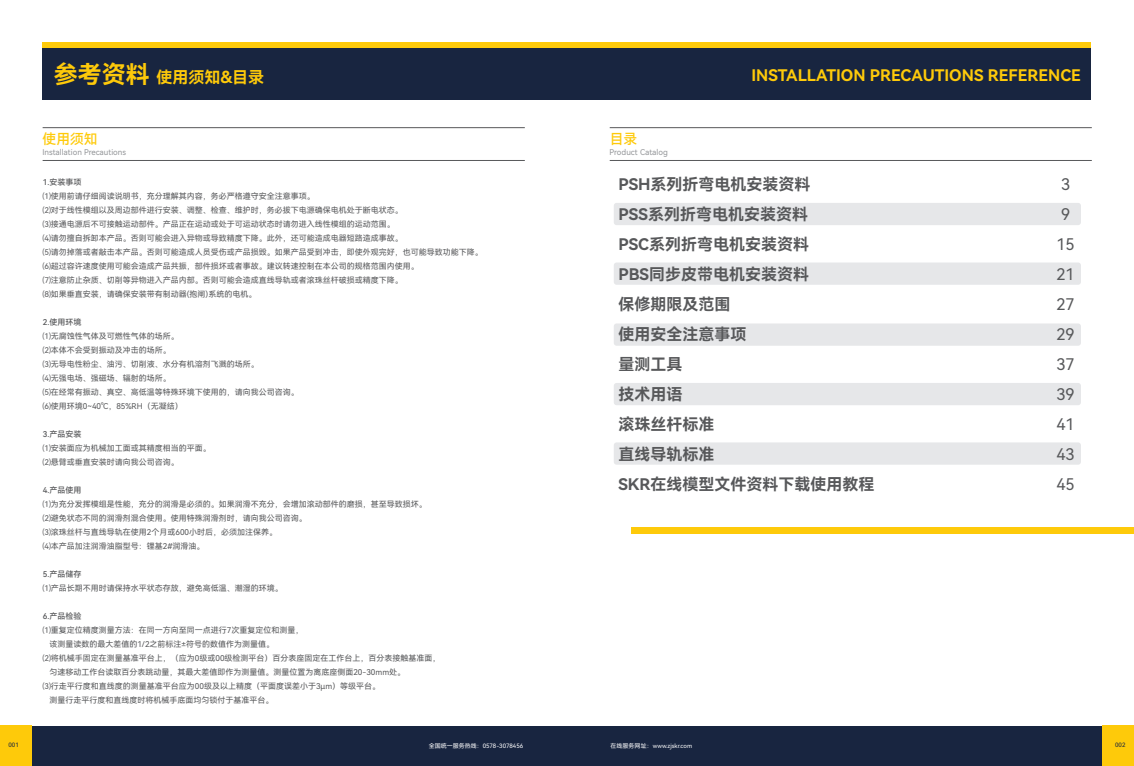
<style>
.page{position:relative;width:1134px;height:766px;background:#fff}
.page>*{position:absolute;margin:0;border:0;box-sizing:border-box;transform-origin:0 0}
.t1{font:16px/30px "Harmony OS Sans SC Bold";color:#57585a}
.t2{font:16px "Harmony OS Sans SC Bold";color:#feca0a}
.t3{font:16px/30px "Harmony OS Sans SC";color:#57585a}
.t4{font:14px "Harmony OS Sans SC Medium";color:#feca0a}
.t5{font:8px/14px "Harmony OS Sans SC";color:#57585a}
.t6{font:8px "Harmony OS Sans SC";color:#939598}
.t7{font:8px "Harmony OS Sans SC Medium";color:#57585a}
.t8{font:6px "Harmony OS Sans SC";color:#fff}
.t9{font:6px "Harmony OS Sans SC";color:#182540}
.s1{font-size:24px}
</style>
<div class="page">
<div style="left:614px;top:203px;width:467px;height:22px;background:#e6e7e9;border-radius:3px"></div>
<div style="left:614px;top:262px;width:467px;height:23px;background:#e6e7e9;border-radius:3px"></div>
<div style="left:614px;top:323px;width:467px;height:22px;background:#e6e7e9;border-radius:3px"></div>
<div style="left:614px;top:383px;width:467px;height:22px;background:#e6e7e9;border-radius:3px"></div>
<div style="left:614px;top:442px;width:467px;height:22px;background:#e6e7e9;border-radius:3px"></div>
<div style="left:43px;top:43px;width:1048px;height:5px;background:#feca0a"></div>
<div style="left:43px;top:48px;width:1048px;height:51px;background:#182540"></div>
<hr style="left:43px;top:160px;width:482px;height:1px;background:#57585a">
<hr style="left:43px;top:127px;width:482px;height:1px;background:#57585a">
<hr style="left:610px;top:160px;width:482px;height:1px;background:#57585a">
<hr style="left:610px;top:127px;width:482px;height:1px;background:#57585a">
<div style="left:0;top:726px;width:1134px;height:39px;background:#182540"></div>
<div style="left:631px;top:526px;width:503px;height:7px;background:#feca0a"></div>
<div style="left:0;top:725px;width:31px;height:40px;background:#feca0a"></div>
<div style="left:1103px;top:725px;width:31px;height:40px;background:#feca0a"></div>
<h1 class="t2" style="left:54px;top:66px;width:212px"><span class="s1">参考资料</span> 使用须知&amp;目录</h1>
<h1 class="t2" style="left:751px;top:64px;width:331px">INSTALLATION PRECAUTIONS REFERENCE</h1>
<h2 class="t4" style="left:43px;top:129px;width:56px">使用须知</h2>
<p class="t6" style="left:43px;top:147px;width:85px">Installation Precautions</p>
<p class="t7" style="left:43px;top:176px;width:40px">1.安装事项</p>
<p class="t5" style="left:43px;top:188px;width:441px">⑴使用前请仔细阅读说明书，充分理解其内容，务必严格遵守安全注意事项。<br>⑵对于线性模组以及周边部件进行安装、调整、检查、维护时，务必拔下电源确保电机处于断电状态。<br>⑶接通电源后不可接触运动部件。产品正在运动或处于可运动状态时请勿进入线性模组的运动范围。<br>⑷请勿擅自拆卸本产品。否则可能会进入异物或导致精度下降。此外，还可能造成电器短路造成事故。<br>⑸请勿掉落或者敲击本产品。否则可能造成人员受伤或产品损毁。如果产品受到冲击，即使外观完好，也可能导致功能下降。⑹超过容许速度使用可能会造成产品共振，部件损坏或者事故。建议转速控制在本公司的规格范围内使用。<br>⑺注意防止杂质、切削等异物进入产品内部。否则可能会造成直线导轨或者滚珠丝杆破损或精度下降。<br>⑻如果垂直安装，请确保安装带有制动器(抱闸)系统的电机。</p>
<p class="t7" style="left:43px;top:316px;width:40px">2.使用环境</p>
<p class="t5" style="left:43px;top:328px;width:257px">⑴无腐蚀性气体及可燃性气体的场所。<br>⑵本体不会受到振动及冲击的场所。<br>⑶无导电性粉尘、油污、切削液、水分有机溶剂飞溅的场所。<br>⑷无强电场、强磁场、辐射的场所。<br>⑸在经常有振动、真空、高低温等特殊环境下使用的，请向我公司咨询。<br>⑹使用环境0~40℃，85%RH（无凝结）</p>
<p class="t7" style="left:43px;top:428px;width:40px">3.产品安装</p>
<p class="t5" style="left:43px;top:440px;width:170px">⑴安装面应为机械加工面或其精度相当的平面。<br>⑵悬臂或垂直安装时请向我公司咨询。</p>
<p class="t7" style="left:43px;top:484px;width:40px">4.产品使用</p>
<p class="t5" style="left:43px;top:496px;width:385px">⑴为充分发挥模组是性能，充分的润滑是必须的。如果润滑不充分，会增加滚动部件的磨损，甚至导致损坏。⑵避免状态不同的润滑剂混合使用。使用特殊润滑剂时，请向我公司咨询。<br>⑶滚珠丝杆与直线导轨在使用2个月或600小时后，必须加注保养。<br>⑷本产品加注润滑油脂型号：锂基2#润滑油。</p>
<p class="t7" style="left:43px;top:568px;width:40px">5.产品储存</p>
<p class="t5" style="left:43px;top:580px;width:241px">⑴产品长期不用时请保持水平状态存放，避免高低温、潮湿的环境。</p>
<p class="t7" style="left:43px;top:610px;width:40px">6.产品检验</p>
<p class="t5" style="left:43px;top:622px;width:262px">⑴重复定位精度测量方法：在同一方向至同一点进行7次重复定位和测量，</p>
<p class="t5" style="left:49px;top:636px;width:226px">该测量读数的最大差值的1/2之前标注±符号的数值作为测量值。</p>
<p class="t5" style="left:43px;top:650px;width:399px">⑵将机械手固定在测量基准平台上，（应为0级或00级检测平台）百分表座固定在工作台上，百分表接触基准面，</p>
<p class="t5" style="left:49px;top:664px;width:357px">匀速移动工作台读取百分表跳动量，其最大差值即作为测量值。测量位置为离底座侧面20-30mm处。</p>
<p class="t5" style="left:43px;top:678px;width:339px">⑶行走平行度和直线度的测量基准平台应为00级及以上精度（平面度误差小于3μm）等级平台。</p>
<p class="t5" style="left:49px;top:692px;width:225px">测量行走平行度和直线度时将机械手底面均匀锁付于基准平台。</p>
<h2 class="t4" style="left:610px;top:129px;width:29px">目录</h2>
<p class="t6" style="left:610px;top:147px;width:60px">Product Catalog</p>
<h1 class="t1" style="left:618px;top:168px;width:257px">PSH系列折弯电机安装资料<br>PSS系列折弯电机安装资料<br>PSC系列折弯电机安装资料<br>PBS同步皮带电机安装资料<br>保修期限及范围<br>使用安全注意事项<br>量测工具<br>技术用语<br>滚珠丝杆标准<br>直线导轨标准<br>SKR在线模型文件资料下载使用教程</h1>
<h1 class="t3" style="left:1056px;top:168px;width:20px">3<br>9<br>15<br>21<br>27<br>29<br>37<br>39<br>41<br>43<br>45</h1>
<p class="t8" style="left:429px;top:741px;width:96px">全国统一服务热线：0578-3078456</p>
<p class="t8" style="left:668px;top:741px;width:42px">jieanrobot.com</p>
<p class="t8" style="left:611px;top:741px;width:83px">在线服务网址：www.zjskr.com</p>
<p class="t9" style="left:9px;top:741px;width:12px">001</p>
<p class="t9" style="left:1115px;top:741px;width:12px">002</p>
</div>
